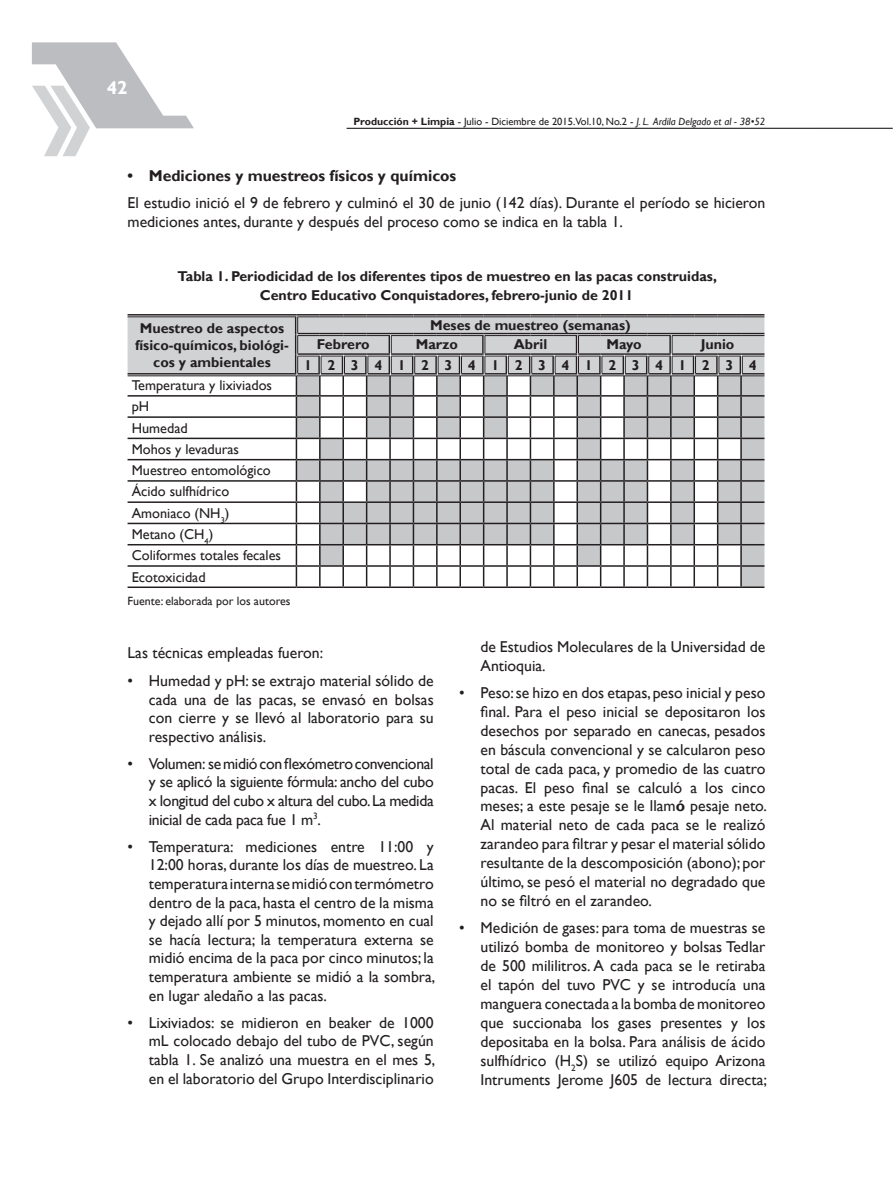
<style>
.page{position:relative;width:893px;height:1191px;background:#fff}
.page>*{position:absolute;margin:0;border:0;box-sizing:border-box;transform-origin:0 0}
.t1{font:700 18.75px "Gill Sans";color:#fff}
.t2{font:15.75px/18.9px "Gill Sans";color:#231f20;text-align:justify}
.t3{font:700 15.75px "Gill Sans";color:#231f20}
.t4{font:700 14.25px/17.1px "Gill Sans";color:#231f20;text-align:center}
.t5{font:14.25px/21.3px "Gill Sans";color:#231f20}
.t6{font:700 14.25px/20.1px "Gill Sans";letter-spacing:1.09em;color:#231f20}
.t7{font:12px "Gill Sans";color:#231f20}
.t8{font:10.5px "Gill Sans";color:#231f20}
.s1{font-weight:700}
.s2{font-style:italic}
</style>
<div class="page">
<svg style="left:32px;top:42px;width:162px;height:114px"></svg>
<hr style="left:347px;top:128px;width:546px;height:1px;background:#231f20">
<hr style="left:128px;top:586px;width:168px;height:2px;background:#231f20">
<hr style="left:694px;top:586px;width:24px;height:2px;background:#231f20">
<svg style="left:128px;top:314px;width:636px;height:272px"></svg>
<hr style="left:296px;top:586px;width:24px;height:2px;background:#231f20">
<hr style="left:320px;top:565px;width:23px;height:2px;background:#231f20">
<hr style="left:343px;top:565px;width:24px;height:2px;background:#231f20">
<hr style="left:367px;top:565px;width:23px;height:2px;background:#231f20">
<hr style="left:320px;top:586px;width:23px;height:2px;background:#231f20">
<hr style="left:343px;top:586px;width:24px;height:2px;background:#231f20">
<hr style="left:367px;top:586px;width:23px;height:2px;background:#231f20">
<hr style="left:390px;top:586px;width:23px;height:2px;background:#231f20">
<hr style="left:413px;top:586px;width:24px;height:2px;background:#231f20">
<hr style="left:437px;top:586px;width:23px;height:2px;background:#231f20">
<hr style="left:460px;top:586px;width:24px;height:2px;background:#231f20">
<hr style="left:484px;top:586px;width:23px;height:2px;background:#231f20">
<hr style="left:507px;top:586px;width:23px;height:2px;background:#231f20">
<hr style="left:530px;top:586px;width:24px;height:2px;background:#231f20">
<hr style="left:554px;top:586px;width:23px;height:2px;background:#231f20">
<hr style="left:577px;top:586px;width:24px;height:2px;background:#231f20">
<hr style="left:601px;top:586px;width:23px;height:2px;background:#231f20">
<hr style="left:624px;top:586px;width:23px;height:2px;background:#231f20">
<hr style="left:647px;top:586px;width:24px;height:2px;background:#231f20">
<hr style="left:671px;top:586px;width:23px;height:2px;background:#231f20">
<hr style="left:718px;top:586px;width:23px;height:2px;background:#231f20">
<hr style="left:741px;top:586px;width:23px;height:2px;background:#231f20">
<p class="t1" style="left:107px;top:77px;width:22px">42</p>
<p class="t8" style="left:353px;top:115px;width:413px"><span class="s1">Producción + Limpia</span> - Julio - Diciembre de 2015.Vol.10, No.2 - <span class="s2">J. L. Ardila Delgado et al - 38•52</span></p>
<p class="t3" style="left:128px;top:166px;width:330px">• Mediciones y muestreos físicos y químicos</p>
<p class="t2" style="left:128px;top:194px;width:639px">El estudio inició el 9 de febrero y culminó el 30 de junio (142 días). Durante el período se hicieron mediciones antes, durante y después del proceso como se indica en la tabla 1.</p>
<p class="t4" style="left:178px;top:267px;width:541px;line-height:18.9px">Tabla 1. Periodicidad de los diferentes tipos de muestreo en las pacas construidas,<br>Centro Educativo Conquistadores, febrero-junio de 2011</p>
<p class="t4" style="left:135px;top:320px;width:155px">Muestreo de aspectos físico-químicos, biológi&shy;cos y ambientales</p>
<p class="t4" style="left:430px;top:317px;width:202px">Meses de muestreo (semanas)</p>
<p class="t6" style="left:304px;top:335px;width:454px;text-indent:397px">Junio<br>12341234123412341234</p>
<p class="t4" style="left:317px;top:336px;width:54px">Febrero</p>
<p class="t4" style="left:416px;top:336px;width:44px">Marzo</p>
<p class="t4" style="left:514px;top:336px;width:35px">Abril</p>
<p class="t4" style="left:606px;top:336px;width:36px">Mayo</p>
<p class="t5" style="left:132px;top:375px;width:151px">Temperatura y lixiviados pH<br>Humedad<br>Mohos y levaduras<br>Muestreo entomológico<br>Ácido sulfhídrico<br>Amoniaco (NH<sub>3</sub>)<br>Metano (CH<sub>4</sub>)<br>Coliformes totales fecales<br>Ecotoxicidad</p>
<p class="t7" style="left:128px;top:594px;width:164px">Fuente: elaborada por los autores</p>
<p class="t2" style="left:128px;top:644px;width:197px">Las técnicas empleadas fueron:</p>
<p class="t2" style="left:149px;top:671px;width:286px;text-indent:-21px">• Humedad y pH: se extrajo material sólido de cada una de las pacas, se envasó en bolsas con cierre y se llevó al laboratorio para su respectivo análisis.</p>
<p class="t2" style="left:149px;top:754px;width:286px;text-indent:-21px">• Volumen: se midió con flexómetro convencional y se aplicó la siguiente fórmula: ancho del cubo x longitud del cubo x altura del cubo. La medida inicial de cada paca fue 1 m<sup>3</sup>.</p>
<p class="t2" style="left:149px;top:837px;width:288px;text-indent:-21px">• Temperatura: mediciones entre 11:00 y 12:00 horas, durante los días de muestreo. La temperatura interna se midió con termómetro dentro de la paca, hasta el centro de la misma y dejado allí por 5 minutos, momento en cual se hacía lectura; la temperatura externa se midió encima de la paca por cinco minutos; la temperatura ambiente se midió a la sombra, en lugar aledaño a las pacas.</p>
<p class="t2" style="left:149px;top:1013px;width:288px;text-indent:-21px">• Lixiviados: se midieron en beaker de 1000 mL colocado debajo del tubo de PVC, según tabla 1. Se analizó una muestra en el mes 5, en el laboratorio del Grupo Interdisciplinario</p>
<p class="t2" style="left:480px;top:637px;width:286px">de Estudios Moleculares de la Universidad de<br>Antioquia.</p>
<p class="t2" style="left:480px;top:683px;width:288px;text-indent:-21px">• Peso: se hizo en dos etapas, peso inicial y peso final. Para el peso inicial se depositaron los desechos por separado en canecas, pesados en báscula convencional y se calcularon peso total de cada paca, y promedio de las cuatro pacas. El peso final se calculó a los cinco meses; a este pesaje se le llam<span class="s1">ó</span> pesaje neto.<br>Al material neto de cada paca se le realizó zarandeo para filtrar y pesar el material sólido resultante de la descomposición (abono); por último, se pesó el material no degradado que no se filtró en el zarandeo.</p>
<p class="t2" style="left:480px;top:919px;width:288px;text-indent:-21px">• Medición de gases: para toma de muestras se utilizó bomba de monitoreo y bolsas Tedlar de 500 mililitros. A cada paca se le retiraba el tapón del tuvo PVC y se introducía una manguera conectada a la bomba de monitoreo que succionaba los gases presentes y los depositaba en la bolsa. Para análisis de ácido sulfhídrico (H<sub>2</sub>S) se utilizó equipo Arizona Intruments Jerome J605 de lectura directa;</p>
</div>
